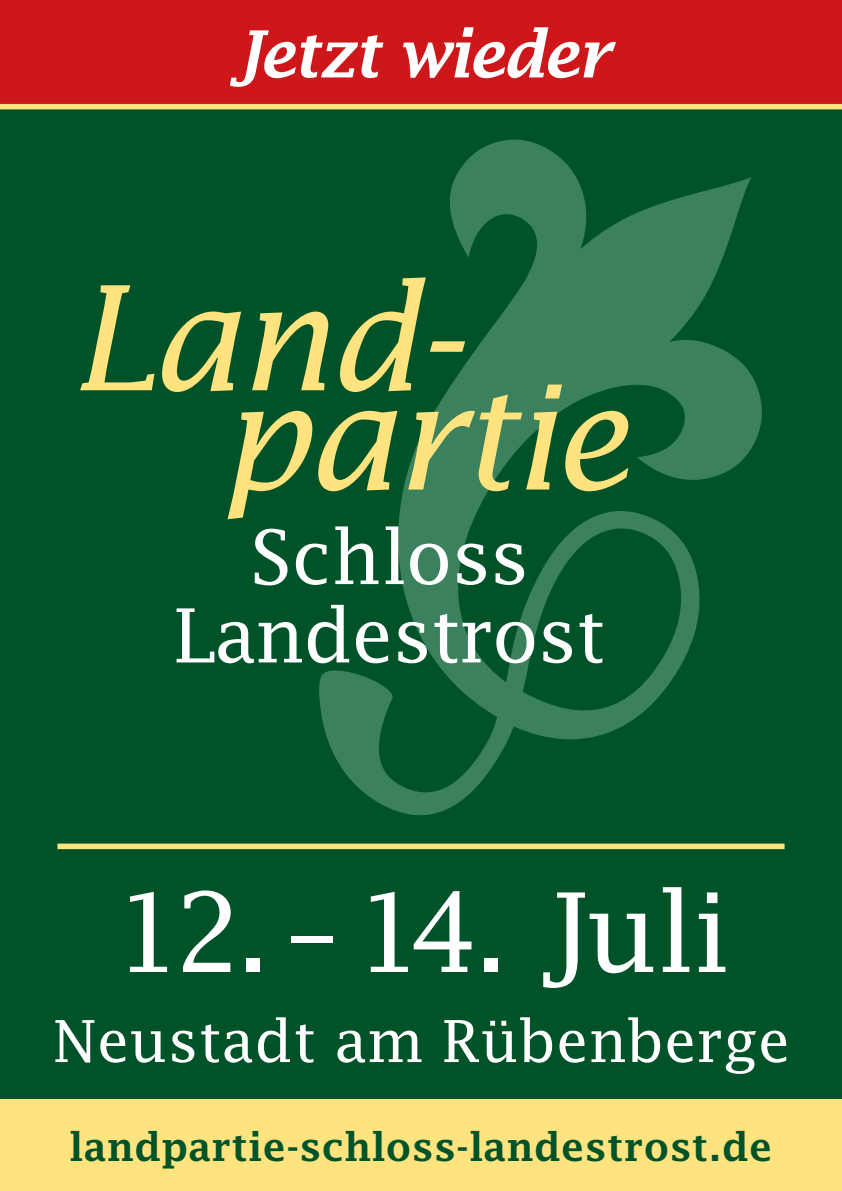
<style>
.page{position:relative;width:842px;height:1191px;background:#005329}
.page>*{position:absolute;margin:0;border:0;box-sizing:border-box;transform-origin:0 0}
.t1{font:110px "Lucida Fax";letter-spacing:-.035em;color:#fff}
.t2{font:74.75px/78.3px "Lucida Fax";letter-spacing:-.015em;color:#fff;text-align:center}
.t3{font:italic 700 65px "Lucida Fax";letter-spacing:-.04em;color:#fff}
.t4{font:58px "Lucida Fax";color:#fff}
.t5{font:700 39px "Lucida Fax";letter-spacing:.01em;color:#005329}
</style>
<div class="page">
<div style="left:0;top:1099px;width:842px;height:92px;background:#ffe37e"></div>
<div style="left:57px;top:843px;width:727px;height:6px;background:#ffe37e"></div>
<div style="left:0;top:0;width:842px;height:110px;background:#cd171a"></div>
<svg style="left:319px;top:140px;width:443px;height:675px"></svg>
<svg style="left:80px;top:285px;width:74px;height:105px"></svg>
<svg style="left:162px;top:277px;width:466px;height:242px"></svg>
<h3 class="t3" style="left:231px;top:17px;width:381px">Jetzt wieder</h3>
<h2 class="t2" style="left:173px;top:517px;width:434px">Schloss<br>Landestrost</h2>
<h1 class="t1" style="left:112px;top:868px;width:620px">12. – 14. Juli</h1>
<h3 class="t4" style="left:53px;top:1007px;width:739px">Neustadt am Rübenberge</h3>
<p class="t5" style="left:70px;top:1124px;width:704px">landpartie-schloss-landestrost.de</p>
</div>
